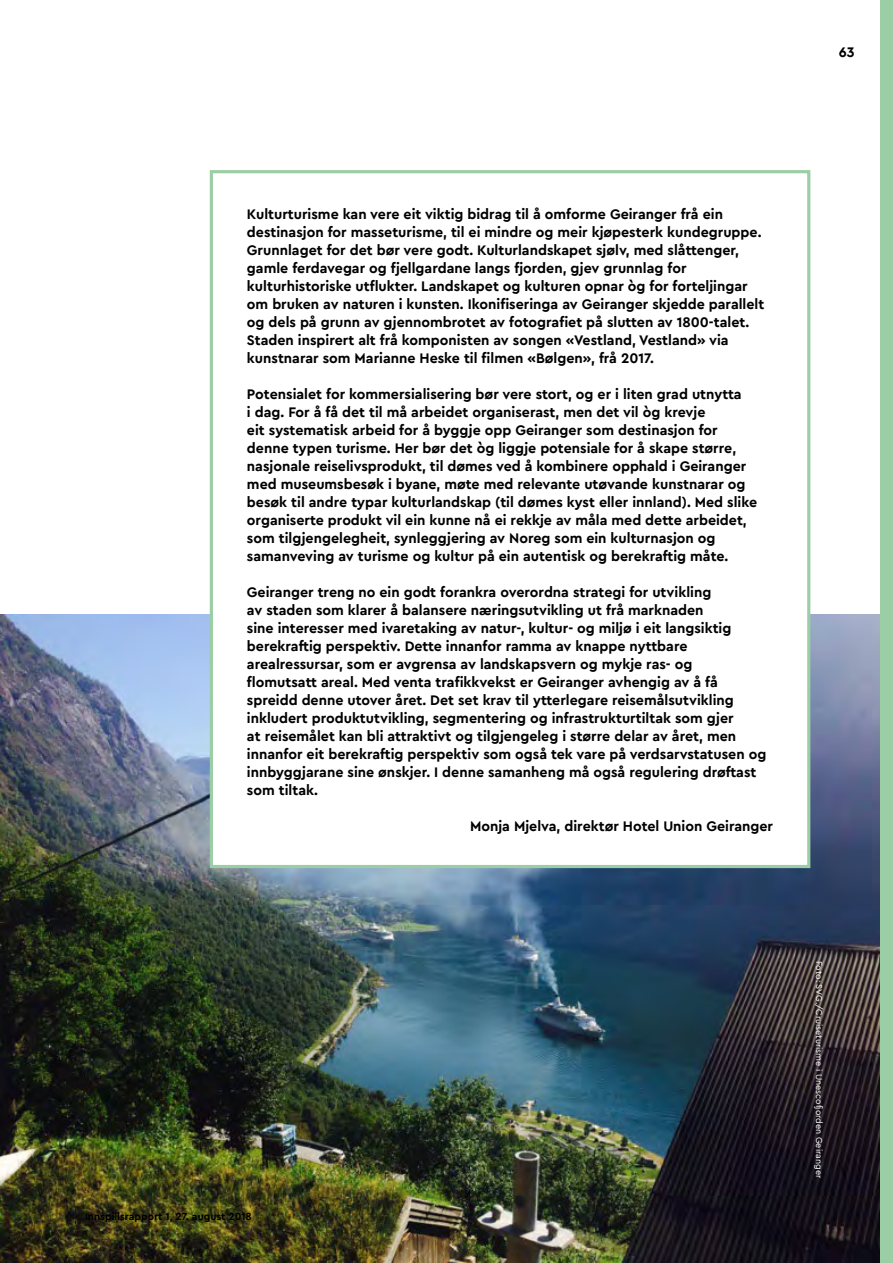
<style>
.page{position:relative;width:893px;height:1263px;background:#fff}
.page>*{position:absolute;margin:0;border:0;box-sizing:border-box;transform-origin:0 0}
.t1{font:700 14.25px/18px "Cera PRO";color:#000}
.t2{font:700 10.5px "Cera PRO";color:#000}
.t3{font:9px "Cera PRO";color:#fff}
</style>
<div class="page">
<img style="left:0;top:614px;width:880px;height:649px">
<div style="left:880px;top:0;width:13px;height:1263px;background:#9bcea4"></div>
<div style="left:211px;top:172px;width:598px;height:694px;background:#fff"></div>
<div style="left:210px;top:170px;width:600px;height:698px;border:3px solid #9bcea4"></div>
<p class="t1" style="left:839px;top:43px;width:17px">63</p>
<p class="t1" style="left:247px;top:204px;width:519px">Kulturturisme kan vere eit viktig bidrag til å omforme Geiranger frå ein destinasjon for masseturisme, til ei mindre og meir kjøpesterk kundegruppe.<br>Grunnlaget for det bør vere godt. Kulturlandskapet sjølv, med slåttenger, gamle ferdavegar og fjellgardane langs fjorden, gjev grunnlag for kulturhistoriske utflukter. Landskapet og kulturen opnar òg for forteljingar om bruken av naturen i kunsten. Ikonifiseringa av Geiranger skjedde parallelt og dels på grunn av gjennombrotet av fotografiet på slutten av 1800-talet.<br>Staden inspirert alt frå komponisten av songen «Vestland, Vestland» via kunstnarar som Marianne Heske til filmen «Bølgen», frå 2017.</p>
<p class="t1" style="left:247px;top:384px;width:512px">Potensialet for kommersialisering bør vere stort, og er i liten grad utnytta<br>i dag. For å få det til må arbeidet organiserast, men det vil òg krevje<br>eit systematisk arbeid for å byggje opp Geiranger som destinasjon for denne typen turisme. Her bør det òg liggje potensiale for å skape større, nasjonale reiselivsprodukt, til dømes ved å kombinere opphald i Geiranger med museumsbesøk i byane, møte med relevante utøvande kunstnarar og besøk til andre typar kulturlandskap (til dømes kyst eller innland). Med slike organiserte produkt vil ein kunne nå ei rekkje av måla med dette arbeidet, som tilgjengelegheit, synleggjering av Noreg som ein kulturnasjon og samanveving av turisme og kultur på ein autentisk og berekraftig måte.</p>
<p class="t1" style="left:247px;top:582px;width:521px">Geiranger treng no ein godt forankra overordna strategi for utvikling<br>av staden som klarer å balansere næringsutvikling ut frå marknaden<br>sine interesser med ivaretaking av natur-, kultur- og miljø i eit langsiktig berekraftig perspektiv. Dette innanfor ramma av knappe nyttbare arealressursar, som er avgrensa av landskapsvern og mykje ras- og<br>flomutsatt areal. Med venta trafikkvekst er Geiranger avhengig av å få spreidd denne utover året. Det set krav til ytterlegare reisemålsutvikling inkludert produktutvikling, segmentering og infrastrukturtiltak som gjer<br>at reisemålet kan bli attraktivt og tilgjengeleg i større delar av året, men innanfor eit berekraftig perspektiv som også tek vare på verdsarvstatusen og innbyggjarane sine ønskjer. I denne samanheng må også regulering drøftast som tiltak.</p>
<p class="t1" style="left:470px;top:816px;width:304px">Monja Mjelva, direktør Hotel Union Geiranger</p>
<p class="t2" style="left:85px;top:1210px;width:168px">Innspillsrapport 1, 27. august 2018</p>
<p class="t3" style="left:825px;top:961px;width:219px;rotate:90deg">Foto: SVG./Cruiseturisme i Unescofjorden Geiranger</p>
</div>
